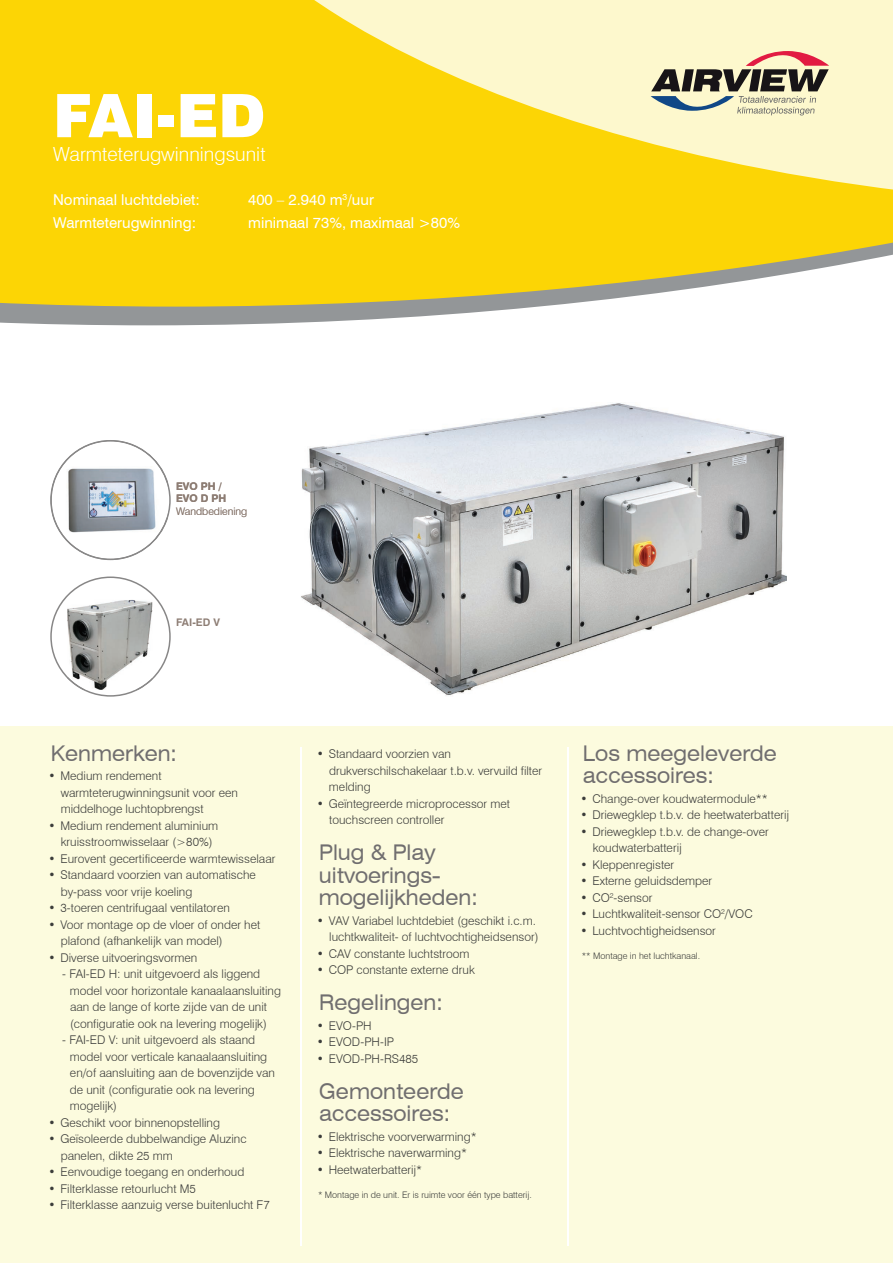
<style>
.page{position:relative;width:893px;height:1263px;background:#fff}
.page>*{position:absolute;margin:0;border:0;box-sizing:border-box;transform-origin:0 0}
.t1{font:900 60px "Swiss 721 BT";color:#fff}
.t2{font:expanded 21.6px/22.5px "Swiss 721 BT";color:#706e6f;scale:.9 1}
.t3{font:300 19.5px "Swiss 721 BT";color:#fff}
.t4{font:15px "Swiss 721 BT";color:#fff}
.t5{font:300 12px/16.5px "Swiss 721 BT";color:#3b3c3a}
.t6{font:700 10.5px/12.6px "Swiss 721 BT";color:#8d7d74}
.t7{font:300 10.5px "Swiss 721 BT";color:#8d7d74}
.t8{font:300 9px "Swiss 721 BT";color:#3b3c3a}
</style>
<div class="page">
<div style="left:0;top:726px;width:893px;height:537px;background:#fcfbde"></div>
<hr style="left:567px;top:747px;width:2px;height:499px;background:#fff">
<hr style="left:301px;top:747px;width:1px;height:499px;background:#fff">
<svg style="left:0;top:307px;width:533px;height:18px;fill:#939698"></svg>
<svg style="left:0;top:0;width:893px;height:307px;background:#f7d418"></svg>
<svg style="left:296px;top:0;width:597px;height:191px;background:#fce873"></svg>
<svg style="left:651px;top:43px;width:178px;height:76px;background:#c4bba0"></svg>
<svg style="left:168px;top:483px;width:3px;height:35px"></svg>
<svg style="left:50px;top:576px;width:121px;height:121px"></svg>
<img style="left:301px;top:403px;width:486px;height:293px">
<img style="left:67px;top:600px;width:85px;height:76px">
<img style="left:67px;top:676px;width:85px;height:14px">
<img style="left:50px;top:440px;width:118px;height:120px">
<h1 class="t1" style="left:53px;top:79px;width:214px">FAI-ED</h1>
<h3 class="t3" style="left:53px;top:142px;width:214px">Warmteterugwinningsunit</h3>
<p class="t4" style="left:53px;top:191px;width:148px">Nominaal luchtdebiet:</p>
<p class="t4" style="left:248px;top:191px;width:127px">400 – 2.940 m<sup>3</sup>/uur</p>
<p class="t4" style="left:53px;top:213px;width:145px">Warmteterugwinning:</p>
<p class="t4" style="left:248px;top:213px;width:213px">minimaal 73%, maximaal &gt;80%</p>
<p class="t6" style="left:176px;top:479px;width:52px">EVO PH /<br>EVO D PH</p>
<p class="t7" style="left:176px;top:505px;width:73px">Wandbediening</p>
<p class="t6" style="left:176px;top:616px;width:45px">FAI-ED V</p>
<h2 class="t2" style="left:51px;top:741px;width:142px">Kenmerken:</h2>
<p class="t5" style="left:61px;top:767px;width:179px;text-indent:-12px">• Medium rendement warmteterugwinningsunit voor een middelhoge luchtopbrengst</p>
<p class="t5" style="left:48px;top:817px;width:171px;text-align:center">• Medium rendement aluminium kruisstroomwisselaar (&gt;80%)</p>
<p class="t5" style="left:48px;top:850px;width:228px">• Eurovent gecertificeerde warmtewisselaar</p>
<p class="t5" style="left:61px;top:866px;width:197px;text-indent:-12px">• Standaard voorzien van automatische by-pass voor vrije koeling</p>
<p class="t5" style="left:48px;top:899px;width:183px">• 3-toeren centrifugaal ventilatoren</p>
<p class="t5" style="left:61px;top:916px;width:201px;text-indent:-12px">• Voor montage op de vloer of onder het plafond (afhankelijk van model)</p>
<p class="t5" style="left:48px;top:949px;width:150px">• Diverse uitvoeringsvormen</p>
<p class="t5" style="left:70px;top:965px;width:213px;text-indent:-8px">- FAI-ED H: unit uitgevoerd als liggend model voor horizontale kanaalaansluiting aan de lange of korte zijde van de unit (configuratie ook na levering mogelijk)</p>
<p class="t5" style="left:70px;top:1031px;width:207px;text-indent:-8px">- FAI-ED V: unit uitgevoerd als staand model voor verticale kanaalaansluiting en/of aansluiting aan de bovenzijde van de unit (configuratie ook na levering mogelijk)</p>
<p class="t5" style="left:48px;top:1114px;width:173px">• Geschikt voor binnenopstelling</p>
<p class="t5" style="left:61px;top:1130px;width:187px;text-indent:-12px">• Geïsoleerde dubbelwandige Aluzinc panelen, dikte 25 mm</p>
<p class="t5" style="left:48px;top:1163px;width:197px">• Eenvoudige toegang en onderhoud</p>
<p class="t5" style="left:48px;top:1180px;width:149px">• Filterklasse retourlucht M5</p>
<p class="t5" style="left:48px;top:1196px;width:223px">• Filterklasse aanzuig verse buitenlucht F7</p>
<p class="t5" style="left:329px;top:745px;width:215px;text-indent:-12px">• Standaard voorzien van drukverschilschakelaar t.b.v. vervuild filter melding</p>
<p class="t5" style="left:329px;top:795px;width:182px;text-indent:-12px">• Geïntegreerde microprocessor met touchscreen controller</p>
<h2 class="t2" style="left:319px;top:841px;width:178px">Plug &amp; Play uitvoerings&shy;mogelijkheden:</h2>
<p class="t5" style="left:317px;top:912px;width:223px;text-align:right">• VAV Variabel luchtdebiet (geschikt i.c.m. luchtkwaliteit- of luchtvochtigheidsensor)</p>
<p class="t5" style="left:317px;top:945px;width:154px">• CAV constante luchtstroom</p>
<p class="t5" style="left:317px;top:961px;width:160px">• COP constante externe druk</p>
<h2 class="t2" style="left:319px;top:991px;width:139px">Regelingen:</h2>
<p class="t5" style="left:317px;top:1017px;width:56px">• EVO-PH</p>
<p class="t5" style="left:317px;top:1033px;width:79px">• EVOD-PH-IP</p>
<p class="t5" style="left:317px;top:1050px;width:103px">• EVOD-PH-RS485</p>
<h2 class="t2" style="left:319px;top:1079px;width:162px">Gemonteerde accessoires:</h2>
<p class="t5" style="left:317px;top:1128px;width:161px">• Elektrische voorverwarming*</p>
<p class="t5" style="left:317px;top:1144px;width:152px">• Elektrische naverwarming*</p>
<p class="t5" style="left:317px;top:1161px;width:107px">• Heetwaterbatterij*</p>
<p class="t8" style="left:318px;top:1189px;width:215px">* Montage in de unit. Er is ruimte voor één type batterij.</p>
<h2 class="t2" style="left:583px;top:741px;width:217px">Los meegeleverde accessoires:</h2>
<p class="t5" style="left:580px;top:790px;width:189px">• Change-over koudwatermodule**</p>
<p class="t5" style="left:580px;top:806px;width:210px">• Driewegklep t.b.v. de heetwaterbatterij</p>
<p class="t5" style="left:593px;top:823px;width:178px;text-indent:-12px">• Driewegklep t.b.v. de change-over koudwaterbatterij</p>
<p class="t5" style="left:580px;top:856px;width:95px">• Kleppenregister</p>
<p class="t5" style="left:580px;top:872px;width:133px">• Externe geluidsdemper</p>
<p class="t5" style="left:580px;top:889px;width:74px">• CO<sup>2</sup>-sensor</p>
<p class="t5" style="left:580px;top:905px;width:174px">• Luchtkwaliteit-sensor CO<sup>2</sup>/VOC</p>
<p class="t5" style="left:580px;top:922px;width:137px">• Luchtvochtigheidsensor</p>
<p class="t8" style="left:582px;top:950px;width:120px">** Montage in het luchtkanaal.</p>
</div>
